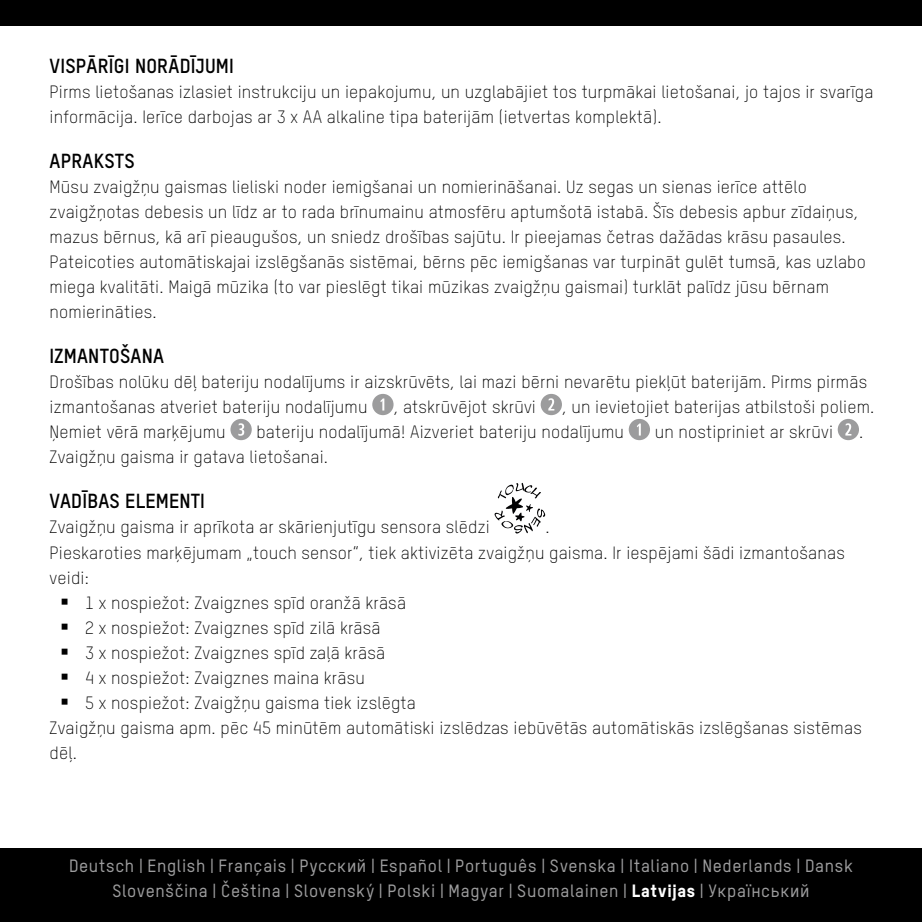
<style>
.page{position:relative;width:922px;height:922px;background:#fff}
.page>*{position:absolute;margin:0;border:0;box-sizing:border-box;transform-origin:0 0}
.t1{font:700 20px "TSTARPRO";letter-spacing:.01em;color:#000}
.t2{font:300 17.5px/25px "TSTARPRO";letter-spacing:.01em;color:#000}
.t3{font:500 17.5px/25px "TSTARPRO";letter-spacing:.04em;color:#9c9c9d;text-align:center}
.s1{font-weight:800;color:#fff}
</style>
<div class="page">
<div style="left:0;top:0;width:921px;height:26px;background:#000"></div>
<div style="left:0;top:848px;width:921px;height:73px;background:#000"></div>
<svg style="left:372px;top:394px;width:21px;height:21px"></svg>
<svg style="left:540px;top:394px;width:22px;height:21px"></svg>
<svg style="left:230px;top:419px;width:22px;height:21px"></svg>
<svg style="left:628px;top:419px;width:22px;height:21px"></svg>
<svg style="left:837px;top:419px;width:21px;height:21px"></svg>
<svg style="left:494px;top:482px;width:51px;height:51px"></svg>
<p class="t1" style="left:50px;top:52px;width:186px">VISPĀRĪGI NORĀDĪJUMI</p>
<p class="t2" style="left:50px;top:79px;width:825px">Pirms lietošanas izlasiet instrukciju un iepakojumu, un uzglabājiet tos turpmākai lietošanai, jo tajos ir svarīga informācija. Ierīce darbojas ar 3 x AA alkaline tipa baterijām (ietvertas komplektā).</p>
<p class="t1" style="left:50px;top:147px;width:87px">APRAKSTS</p>
<p class="t2" style="left:50px;top:174px;width:817px">Mūsu zvaigžņu gaismas lieliski noder iemigšanai un nomierināšanai. Uz segas un sienas ierīce attēlo zvaigžņotas debesis un līdz ar to rada brīnumainu atmosfēru aptumšotā istabā. Šīs debesis apbur zīdaiņus, mazus bērnus, kā arī pieaugušos, un sniedz drošības sajūtu. Ir pieejamas četras dažādas krāsu pasaules.<br>Pateicoties automātiskajai izslēgšanās sistēmai, bērns pēc iemigšanas var turpināt gulēt tumsā, kas uzlabo miega kvalitāti. Maigā mūzika (to var pieslēgt tikai mūzikas zvaigžņu gaismai) turklāt palīdz jūsu bērnam nomierināties.</p>
<p class="t1" style="left:50px;top:342px;width:116px">IZMANTOŠANA</p>
<p class="t2" style="left:50px;top:369px;width:818px">Drošības nolūku dēļ bateriju nodalījums ir aizskrūvēts, lai mazi bērni nevarētu piekļūt baterijām. Pirms pirmās izmantošanas atveriet bateriju nodalījumu</p>
<p class="t2" style="left:393px;top:394px;width:144px">, atskrūvējot skrūvi</p>
<p class="t2" style="left:562px;top:394px;width:314px">, un ievietojiet baterijas atbilstoši poliem.</p>
<p class="t2" style="left:50px;top:419px;width:177px">Ņemiet vērā marķējumu</p>
<p class="t2" style="left:256px;top:419px;width:369px">bateriju nodalījumā! Aizveriet bateriju nodalījumu</p>
<p class="t2" style="left:654px;top:419px;width:180px">un nostipriniet ar skrūvi</p>
<p class="t2" style="left:859px;top:419px;width:6px">.</p>
<p class="t2" style="left:50px;top:444px;width:280px">Zvaigžņu gaisma ir gatava lietošanai.</p>
<p class="t1" style="left:50px;top:487px;width:157px">VADĪBAS ELEMENTI</p>
<p class="t2" style="left:50px;top:514px;width:441px">Zvaigžņu gaisma ir aprīkota ar skārienjutīgu sensora slēdzi</p>
<p class="t2" style="left:545px;top:514px;width:6px">.</p>
<p class="t2" style="left:50px;top:539px;width:796px">Pieskaroties marķējumam „touch sensor“, tiek aktivizēta zvaigžņu gaisma. Ir iespējami šādi izmantošanas</p>
<p class="t2" style="left:50px;top:564px;width:41px">veidi:</p>
<p class="t2" style="left:85px;top:589px;width:322px">1 x nospiežot: Zvaigznes spīd oranžā krāsā</p>
<p class="t2" style="left:85px;top:614px;width:297px">2 x nospiežot: Zvaigznes spīd zilā krāsā</p>
<p class="t2" style="left:85px;top:639px;width:301px">3 x nospiežot: Zvaigznes spīd zaļā krāsā</p>
<p class="t2" style="left:85px;top:664px;width:281px">4 x nospiežot: Zvaigznes maina krāsu</p>
<p class="t2" style="left:85px;top:689px;width:332px">5 x nospiežot: Zvaigžņu gaisma tiek izslēgta</p>
<p class="t2" style="left:50px;top:714px;width:813px">Zvaigžņu gaisma apm. pēc 45 minūtēm automātiski izslēdzas iebūvētās automātiskās izslēgšanas sistēmas</p>
<p class="t2" style="left:50px;top:739px;width:29px">dēļ.</p>
<p class="t3" style="left:69px;top:852px;width:785px">Deutsch | English | Français | Pусский | Español | Português | Svenska | Italiano | Nederlands | Dansk<br>Slovenščina | Čeština | Slovenský | Polski | Magyar | Suomalainen | <span class="s1">Latvijas</span> | Український</p>
</div>
